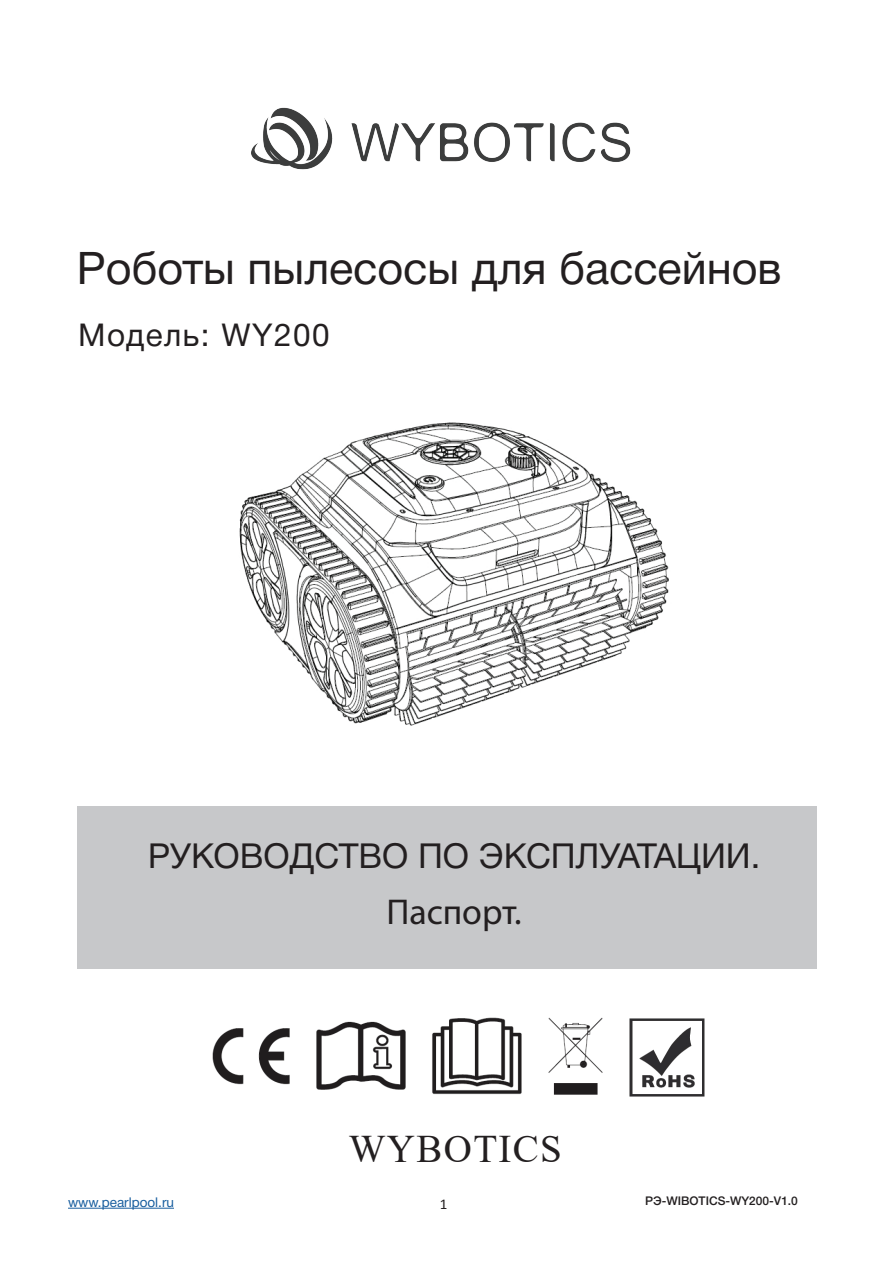
<style>
.page{position:relative;width:893px;height:1263px;background:#fff}
.page>*{position:absolute;margin:0;border:0;box-sizing:border-box;transform-origin:0 0}
.t1{font:45px "Helvetica 5 Normal";color:#231f20}
.t2{font:39px "Times New Roman";letter-spacing:.035em;color:#231f20}
.t3{font:36px "Myriad Pro";color:#231f20}
.t4{font:34.5px "Helvetica 5 Normal";color:#231f20}
.t5{font:31.5px "Helvetica 5 Normal";letter-spacing:.05em;color:#231f20}
.t6{font:15px "Calibri";color:#231f20}
.t7{font:13.5px "Helvetica 5 Normal";color:#175d9e}
.t8{font:12px "Helvetica 6 Medium";color:#231f20}
</style>
<div class="page">
<hr style="left:68px;top:1208px;width:106px;height:1px;background:#175d9e">
<div style="left:77px;top:806px;width:739px;height:162px;background:#c7c8ca"></div>
<img style="left:239px;top:422px;width:430px;height:304px">
<img style="left:251px;top:107px;width:380px;height:63px">
<img style="left:629px;top:1018px;width:76px;height:79px">
<img style="left:212px;top:1017px;width:391px;height:78px">
<p class="t1" style="left:77px;top:243px;width:707px">Роботы пылесосы для бассейнов</p>
<p class="t5" style="left:78px;top:318px;width:253px">Модель: WY200</p>
<p class="t4" style="left:148px;top:837px;width:614px">РУКОВОДСТВО ПО ЭКСПЛУАТАЦИИ.</p>
<p class="t3" style="left:386px;top:889px;width:137px">Паспорт.</p>
<p class="t2" style="left:349px;top:1121px;width:215px">WYBOTICS</p>
<p class="t7" style="left:68px;top:1195px;width:107px">www.pearlpool.ru</p>
<p class="t6" style="left:440px;top:1193px;width:9px">1</p>
<p class="t8" style="left:645px;top:1194px;width:154px">РЭ-WIBOTICS-WY200-V1.0</p>
</div>
